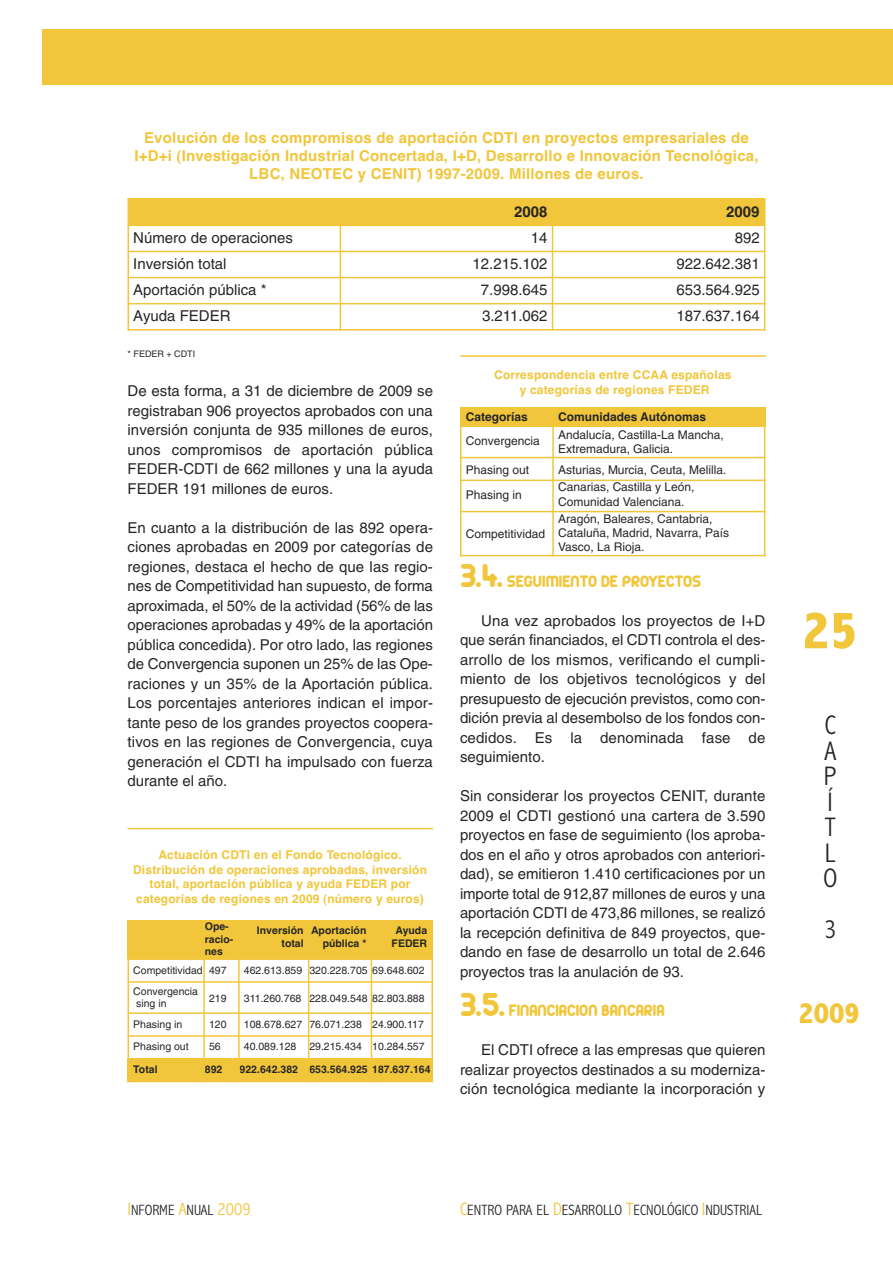
<style>
.page{position:relative;width:893px;height:1263px;background:#fff}
.page>*{position:absolute;margin:0;border:0;box-sizing:border-box;transform-origin:0 0}
.t1{font:800 condensed 54px "Abadi";color:#f1c63a}
.t2{font:800 condensed 30px "Abadi";color:#f1c63a}
.t3{font:300 condensed 27px/25.5px "Abadi";color:#272627}
.t4{font:18px "Arista";color:#f1c63a}
.t5{font:15px/19.5px "Helvetica";color:#272627;text-align:justify}
.t6{font:700 15px/18px "Helvetica";letter-spacing:.015em;color:#f1c63a;text-align:center}
.t7{font:300 condensed 15px "Abadi";color:#272627}
.t8{font:700 15px "Helvetica";color:#272627}
.t9{font:12px/14.4px "Helvetica";color:#272627}
.t10{font:700 12px/14.4px "Helvetica";letter-spacing:.015em;color:#f1c63a;text-align:center}
.t11{font:700 12px "Helvetica";color:#272627}
.t12{font:10.5px/12.6px "Helvetica";color:#272627}
.t13{font:700 10.5px/12.6px "Helvetica";color:#272627;text-align:right}
.t14{font:9px "Helvetica";color:#272627}
.s1{font-size:36px}
.s2{font-size:18px;color:#f1c63a}
</style>
<div class="page">
<div style="left:43px;top:30px;width:850px;height:55px;background:#f1c63a"></div>
<div style="left:128px;top:198px;width:425px;height:27px;background:#f1c63a"></div>
<div style="left:553px;top:198px;width:212px;height:27px;background:#f1c63a"></div>
<hr style="left:128px;top:198px;width:1px;height:132px;background:#f1c63a">
<hr style="left:340px;top:198px;width:1px;height:132px;background:#f1c63a">
<hr style="left:552px;top:198px;width:1px;height:132px;background:#f1c63a">
<hr style="left:764px;top:198px;width:1px;height:132px;background:#f1c63a">
<hr style="left:128px;top:225px;width:637px;height:1px;background:#f1c63a">
<hr style="left:128px;top:251px;width:637px;height:1px;background:#f1c63a">
<hr style="left:128px;top:277px;width:637px;height:1px;background:#f1c63a">
<hr style="left:128px;top:303px;width:637px;height:1px;background:#f1c63a">
<hr style="left:128px;top:329px;width:637px;height:1px;background:#f1c63a">
<hr style="left:128px;top:828px;width:305px;height:1px;background:#f1c63a">
<div style="left:128px;top:921px;width:111px;height:38px;background:#f1c63a"></div>
<div style="left:239px;top:921px;width:70px;height:38px;background:#f1c63a"></div>
<div style="left:309px;top:921px;width:62px;height:38px;background:#f1c63a"></div>
<div style="left:371px;top:921px;width:62px;height:38px;background:#f1c63a"></div>
<div style="left:128px;top:1059px;width:76px;height:23px;background:#f1c63a"></div>
<div style="left:204px;top:1059px;width:35px;height:23px;background:#f1c63a"></div>
<div style="left:239px;top:1059px;width:70px;height:23px;background:#f1c63a"></div>
<div style="left:309px;top:1059px;width:62px;height:23px;background:#f1c63a"></div>
<div style="left:371px;top:1059px;width:62px;height:23px;background:#f1c63a"></div>
<hr style="left:128px;top:921px;width:1px;height:161px;background:#f1c63a">
<hr style="left:203px;top:921px;width:2px;height:161px;background:#f1c63a">
<hr style="left:238px;top:921px;width:2px;height:161px;background:#f1c63a">
<hr style="left:308px;top:921px;width:1px;height:161px;background:#f1c63a">
<hr style="left:371px;top:921px;width:1px;height:161px;background:#f1c63a">
<hr style="left:431px;top:921px;width:2px;height:161px;background:#f1c63a">
<hr style="left:128px;top:958px;width:305px;height:2px;background:#f1c63a">
<hr style="left:128px;top:981px;width:305px;height:2px;background:#f1c63a">
<hr style="left:128px;top:1012px;width:305px;height:2px;background:#f1c63a">
<hr style="left:128px;top:1035px;width:305px;height:2px;background:#f1c63a">
<hr style="left:128px;top:1058px;width:305px;height:1px;background:#f1c63a">
<hr style="left:460px;top:355px;width:306px;height:2px;background:#f1c63a">
<div style="left:460px;top:407px;width:93px;height:19px;background:#f1c63a"></div>
<div style="left:553px;top:407px;width:212px;height:19px;background:#f1c63a"></div>
<hr style="left:460px;top:407px;width:1px;height:149px;background:#f1c63a">
<hr style="left:552px;top:407px;width:2px;height:149px;background:#f1c63a">
<hr style="left:764px;top:407px;width:1px;height:149px;background:#f1c63a">
<hr style="left:460px;top:426px;width:305px;height:1px;background:#f1c63a">
<hr style="left:460px;top:457px;width:305px;height:1px;background:#f1c63a">
<hr style="left:460px;top:480px;width:305px;height:1px;background:#f1c63a">
<hr style="left:460px;top:511px;width:305px;height:1px;background:#f1c63a">
<hr style="left:460px;top:555px;width:305px;height:1px;background:#f1c63a">
<p class="t6" style="left:134px;top:130px;width:626px">Evolución de los compromisos de aportación CDTI en proyectos empresariales de<br>I+D+i (Investigación Industrial Concertada, I+D, Desarrollo e Innovación Tecnológica,<br>LBC, NEOTEC y CENIT) 1997-2009. Millones de euros.</p>
<p class="t8" style="left:514px;top:206px;width:35px">2008</p>
<p class="t8" style="left:726px;top:206px;width:35px">2009</p>
<p class="t5" style="left:133px;top:229px;width:161px">Número de operaciones</p>
<p class="t5" style="left:531px;top:229px;width:18px">14</p>
<p class="t5" style="left:735px;top:229px;width:26px">892</p>
<p class="t5" style="left:133px;top:256px;width:95px">Inversión total</p>
<p class="t5" style="left:473px;top:256px;width:76px">12.215.102</p>
<p class="t5" style="left:676px;top:256px;width:85px">922.642.381</p>
<p class="t5" style="left:133px;top:282px;width:135px">Aportación pública *</p>
<p class="t5" style="left:481px;top:282px;width:68px">7.998.645</p>
<p class="t5" style="left:676px;top:282px;width:85px">653.564.925</p>
<p class="t5" style="left:133px;top:308px;width:99px">Ayuda FEDER</p>
<p class="t5" style="left:482px;top:308px;width:67px">3.211.062</p>
<p class="t5" style="left:676px;top:308px;width:85px">187.637.164</p>
<p class="t14" style="left:128px;top:351px;width:69px">* FEDER + CDTI</p>
<p class="t5" style="left:128px;top:383px;width:307px">De esta forma, a 31 de diciembre de 2009 se registraban 906 proyectos aprobados con una inversión conjunta de 935 millones de euros, unos compromisos de aportación pública FEDER-CDTI de 662 millones y una la ayuda FEDER 191 millones de euros.</p>
<p class="t5" style="left:128px;top:519px;width:307px">En cuanto a la distribución de las 892 opera&shy;ciones aprobadas en 2009 por categorías de regiones, destaca el hecho de que las regio&shy;nes de Competitividad han supuesto, de forma aproximada, el 50% de la actividad (56% de las operaciones aprobadas y 49% de la aportación pública concedida). Por otro lado, las regiones de Convergencia suponen un 25% de las Ope&shy;raciones y un 35% de la Aportación pública.<br>Los porcentajes anteriores indican el impor&shy;tante peso de los grandes proyectos coopera&shy;tivos en las regiones de Convergencia, cuya generación el CDTI ha impulsado con fuerza durante el año.</p>
<p class="t10" style="left:133px;top:849px;width:295px">Actuación CDTI en el Fondo Tecnológico.<br>Distribución de operaciones aprobadas, inversión total, aportación pública y ayuda FEDER por categorías de regiones en 2009 (número y euros)</p>
<p class="t13" style="left:205px;top:921px;width:30px;text-align:left">Ope&shy;racio&shy;nes</p>
<p class="t13" style="left:257px;top:925px;width:48px">Inversión total</p>
<p class="t13" style="left:311px;top:925px;width:57px">Aportación pública *</p>
<p class="t13" style="left:392px;top:925px;width:37px;text-align:center">Ayuda<br>FEDER</p>
<p class="t12" style="left:133px;top:964px;width:95px">Competitividad 497</p>
<p class="t12" style="left:244px;top:964px;width:182px">462.613.859 320.228.705 69.648.602</p>
<p class="t12" style="left:133px;top:986px;width:66px">Convergencia sing in</p>
<p class="t12" style="left:209px;top:993px;width:19px">219</p>
<p class="t12" style="left:244px;top:993px;width:182px">311.260.768 228.049.548 82.803.888</p>
<p class="t12" style="left:133px;top:1018px;width:50px">Phasing in</p>
<p class="t12" style="left:209px;top:1018px;width:19px">120</p>
<p class="t12" style="left:244px;top:1018px;width:181px">108.678.627 76.071.238 24.900.117</p>
<p class="t12" style="left:133px;top:1041px;width:57px">Phasing out</p>
<p class="t12" style="left:209px;top:1041px;width:13px">56</p>
<p class="t12" style="left:244px;top:1041px;width:182px">40.089.128 29.215.434 10.284.557</p>
<p class="t13" style="left:133px;top:1064px;width:26px">Total</p>
<p class="t13" style="left:205px;top:1064px;width:19px">892</p>
<p class="t13" style="left:240px;top:1064px;width:192px">922.642.382 653.564.925 187.637.164</p>
<p class="t10" style="left:494px;top:369px;width:239px">Correspondencia entre CCAA españolas y categorías de regiones FEDER</p>
<p class="t11" style="left:466px;top:412px;width:64px">Categorías</p>
<p class="t11" style="left:558px;top:412px;width:150px">Comunidades Autónomas</p>
<p class="t9" style="left:466px;top:434px;width:75px">Convergencia</p>
<p class="t9" style="left:558px;top:428px;width:167px">Andalucía, Castilla-La Mancha,<br>Extremadura, Galicia.</p>
<p class="t9" style="left:466px;top:464px;width:65px">Phasing out</p>
<p class="t9" style="left:558px;top:464px;width:170px">Asturias, Murcia, Ceuta, Melilla.</p>
<p class="t9" style="left:466px;top:489px;width:57px">Phasing in</p>
<p class="t9" style="left:558px;top:481px;width:138px">Canarias, Castilla y León,<br>Comunidad Valenciana.</p>
<p class="t9" style="left:466px;top:527px;width:81px">Competitividad</p>
<p class="t9" style="left:558px;top:512px;width:173px">Aragón, Baleares, Cantabria,<br>Cataluña, Madrid, Navarra, País<br>Vasco, La Rioja.</p>
<p class="t4" style="left:460px;top:575px;width:243px"><span class="s1">3.4.</span> SEGUIMIENTO DE PROYECTOS</p>
<p class="t5" style="left:460px;top:612px;width:307px;text-indent:21px">Una vez aprobados los proyectos de I+D que serán financiados, el CDTI controla el des&shy;arrollo de los mismos, verificando el cumpli&shy;miento de los objetivos tecnológicos y del presupuesto de ejecución previstos, como con&shy;dición previa al desembolso de los fondos con&shy;cedidos. Es la denominada fase de seguimiento.</p>
<p class="t5" style="left:460px;top:788px;width:307px">Sin considerar los proyectos CENIT, durante 2009 el CDTI gestionó una cartera de 3.590 proyectos en fase de seguimiento (los aproba&shy;dos en el año y otros aprobados con anteriori&shy;dad), se emitieron 1.410 certificaciones por un importe total de 912,87 millones de euros y una aportación CDTI de 473,86 millones, se realizó la recepción definitiva de 849 proyectos, que&shy;dando en fase de desarrollo un total de 2.646 proyectos tras la anulación de 93.</p>
<p class="t4" style="left:460px;top:1004px;width:206px"><span class="s1">3.5.</span> FINANCIACION BANCARIA</p>
<p class="t5" style="left:460px;top:1041px;width:307px;text-indent:21px">El CDTI ofrece a las empresas que quieren realizar proyectos destinados a su moderniza&shy;ción tecnológica mediante la incorporación y</p>
<h1 class="t1" style="left:802px;top:598px;width:57px">25</h1>
<h3 class="t3" style="left:823px;top:712px;width:15px">C<br>A<br>P<br>Í<br>T<br>L<br>O</h3>
<h3 class="t3" style="left:824px;top:916px;width:14px">3</h3>
<h2 class="t2" style="left:799px;top:995px;width:63px">2009</h2>
<p class="t7" style="left:128px;top:1201px;width:125px"><span class="s2">I</span>NFORME <span class="s2">A</span>NUAL <span class="s2">2009</span></p>
<p class="t7" style="left:460px;top:1201px;width:303px"><span class="s2">C</span>ENTRO PARA EL <span class="s2">D</span>ESARROLLO <span class="s2">T</span>ECNOLÓGICO <span class="s2">I</span>NDUSTRIAL</p>
</div>
